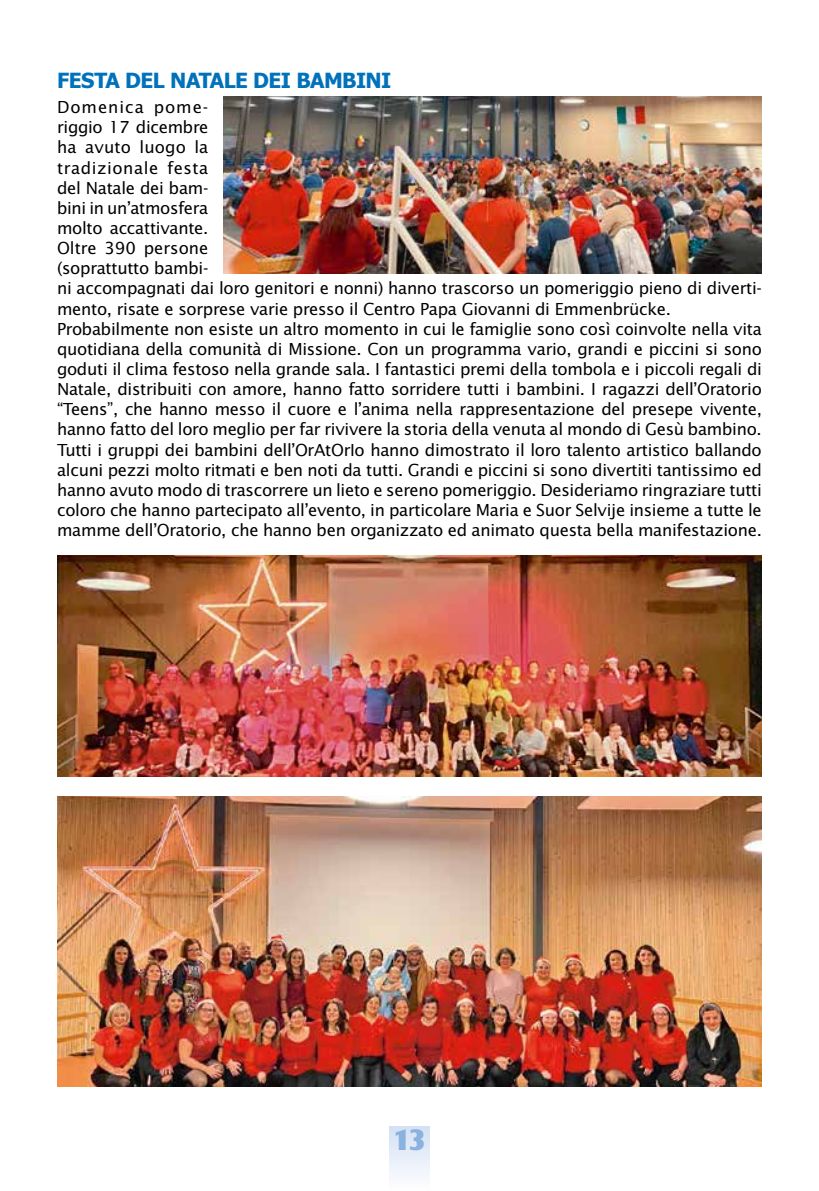
<style>
.page{position:relative;width:819px;height:1191px;background:#fff}
.page>*{position:absolute;margin:0;border:0;box-sizing:border-box;transform-origin:0 0}
.t1{font:900 30.62px "Castle TOT";color:#89b2df}
.t2{font:700 21px "Tahoma";letter-spacing:-.03em;color:#0071bb}
.t3{font:16.62px/20.1px "Lucida Sans";letter-spacing:-.02em;color:#000}
</style>
<div class="page">
<div style="left:389px;top:1126px;width:40px;height:65px;background:linear-gradient(to bottom,#d4e0f4,#fefeff)"></div>
<img style="left:57px;top:555px;width:704px;height:221px">
<img style="left:223px;top:97px;width:538px;height:176px">
<img style="left:57px;top:796px;width:704px;height:290px">
<p class="t2" style="left:57px;top:66px;width:335px">FESTA DEL NATALE DEI BAMBINI</p>
<p class="t3" style="left:57px;top:97px;width:706px">Domenica pome-<br>riggio 17 dicembre<br>ha avuto luogo la<br>tradizionale festa<br>del Natale dei bam-<br>bini in un’atmosfera<br>molto accattivante.<br>Oltre 390 persone<br>(soprattutto bambi-<br>ni accompagnati dai loro genitori e nonni) hanno trascorso un pomeriggio pieno di diverti&shy;mento, risate e sorprese varie presso il Centro Papa Giovanni di Emmenbrücke.<br>Probabilmente non esiste un altro momento in cui le famiglie sono così coinvolte nella vita quotidiana della comunità di Missione. Con un programma vario, grandi e piccini si sono goduti il clima festoso nella grande sala. I fantastici premi della tombola e i piccoli regali di Natale, distribuiti con amore, hanno fatto sorridere tutti i bambini. I ragazzi dell’Oratorio “Teens”, che hanno messo il cuore e l’anima nella rappresentazione del presepe vivente, hanno fatto del loro meglio per far rivivere la storia della venuta al mondo di Gesù bambino.<br>Tutti i gruppi dei bambini dell’OrAtOrIo hanno dimostrato il loro talento artistico ballando alcuni pezzi molto ritmati e ben noti da tutti. Grandi e piccini si sono divertiti tantissimo ed hanno avuto modo di trascorrere un lieto e sereno pomeriggio. Desideriamo ringraziare tutti coloro che hanno partecipato all’evento, in particolare Maria e Suor Selvije insieme a tutte le mamme dell’Oratorio, che hanno ben organizzato ed animato questa bella manifestazione.</p>
<h1 class="t1" style="left:393px;top:1121px;width:35px">13</h1>
</div>
